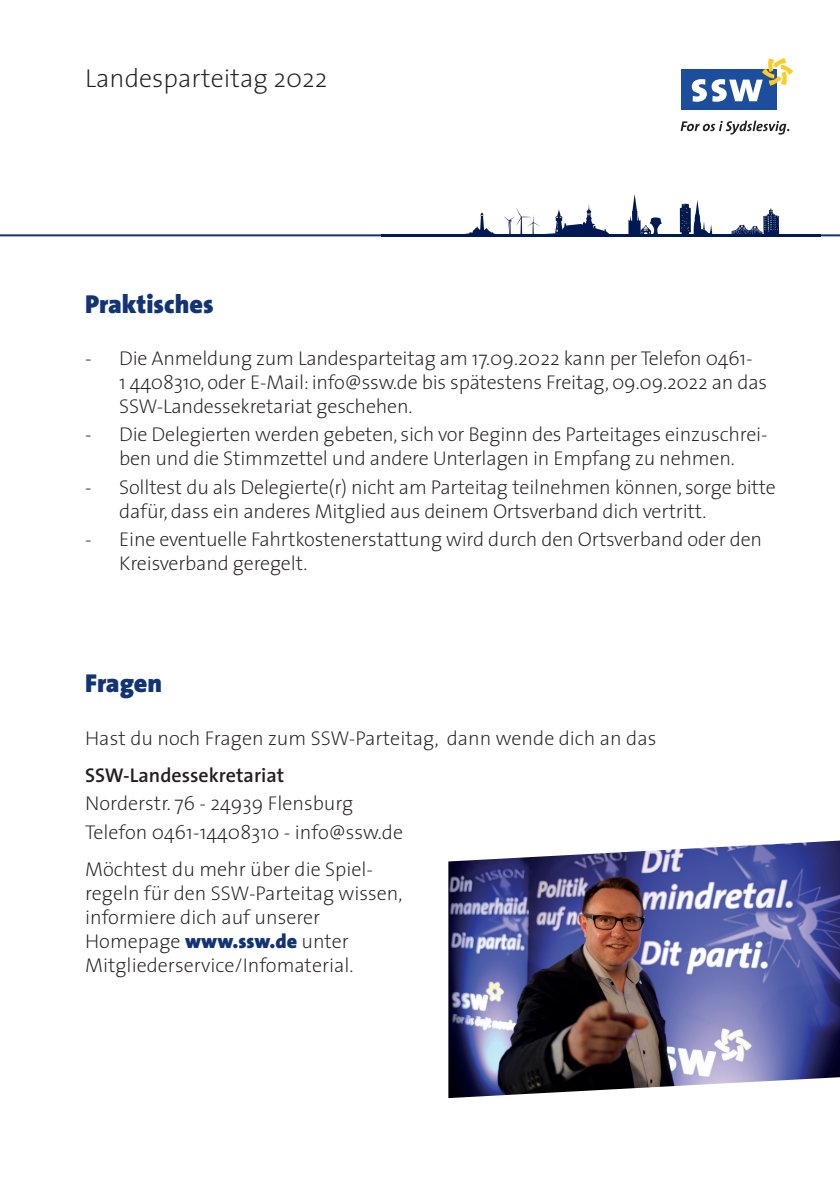
<style>
.page{position:relative;width:840px;height:1191px;background:#fff}
.page>*{position:absolute;margin:0;border:0;box-sizing:border-box;transform-origin:0 0}
.t1{font:200 26px "The Sans";color:#231f20}
.t2{font:900 26px "The Sans";color:#123475}
.t3{font:200 20px/24px "The Sans";letter-spacing:-.01em;color:#231f20}
.t4{font:600 20px "The Sans";color:#231f20}
.s1{font-weight:900;color:#123475}
</style>
<div class="page">
<div style="left:681px;top:70px;width:95px;height:40px;background:#1c4e9d"></div>
<svg style="left:691px;top:58px;width:101px;height:44px"></svg>
<svg style="left:680px;top:121px;width:108px;height:14px"></svg>
<hr style="left:0;top:234px;width:839px;height:2px;background:#123475">
<svg style="left:628px;top:194px;width:33px;height:41px"></svg>
<svg style="left:679px;top:199px;width:32px;height:36px"></svg>
<svg style="left:463px;top:203px;width:147px;height:32px"></svg>
<hr style="left:381px;top:235px;width:438px;height:1px;background:#001954">
<svg style="left:729px;top:208px;width:49px;height:27px"></svg>
<img style="left:448px;top:840px;width:391px;height:258px">
<h1 class="t1" style="left:85px;top:57px;width:244px">Landesparteitag 2022</h1>
<h1 class="t2" style="left:85px;top:282px;width:130px">Praktisches</h1>
<p class="t3" style="left:119px;top:345px;width:649px;text-indent:-34px">- Die Anmeldung zum Landesparteitag am 17.09.2022 kann per Telefon 0461-<br>1 4408310, oder E-Mail: info@ssw.de bis spätestens Freitag, 09.09.2022 an das<br>SSW-Landessekretariat geschehen.</p>
<p class="t3" style="left:85px;top:422px;width:683px;text-align:center">- Die Delegierten werden gebeten, sich vor Beginn des Parteitages einzuschrei&shy;ben und die Stimmzettel und andere Unterlagen in Empfang zu nehmen.</p>
<p class="t3" style="left:119px;top:474px;width:657px;text-indent:-34px">- Solltest du als Delegierte(r) nicht am Parteitag teilnehmen können, sorge bitte dafür, dass ein anderes Mitglied aus deinem Ortsverband dich vertritt.</p>
<p class="t3" style="left:119px;top:527px;width:644px;text-indent:-34px">- Eine eventuelle Fahrtkostenerstattung wird durch den Ortsverband oder den<br>Kreisverband geregelt.</p>
<h1 class="t2" style="left:85px;top:661px;width:78px">Fragen</h1>
<p class="t3" style="left:85px;top:725px;width:572px">Hast du noch Fragen zum SSW-Parteitag, dann wende dich an das</p>
<p class="t4" style="left:85px;top:758px;width:200px">SSW-Landessekretariat</p>
<p class="t3" style="left:85px;top:788px;width:319px;line-height:28.6px">Norderstr. 76 - 24939 Flensburg<br>Telefon 0461-14408310 - info@ssw.de</p>
<p class="t3" style="left:85px;top:856px;width:318px">Möchtest du mehr über die Spiel&shy;regeln für den SSW-Parteitag wissen, informiere dich auf unserer<br>Homepage <span class="s1">www.ssw.de</span> unter<br>Mitgliederservice/Infomaterial.</p>
</div>
